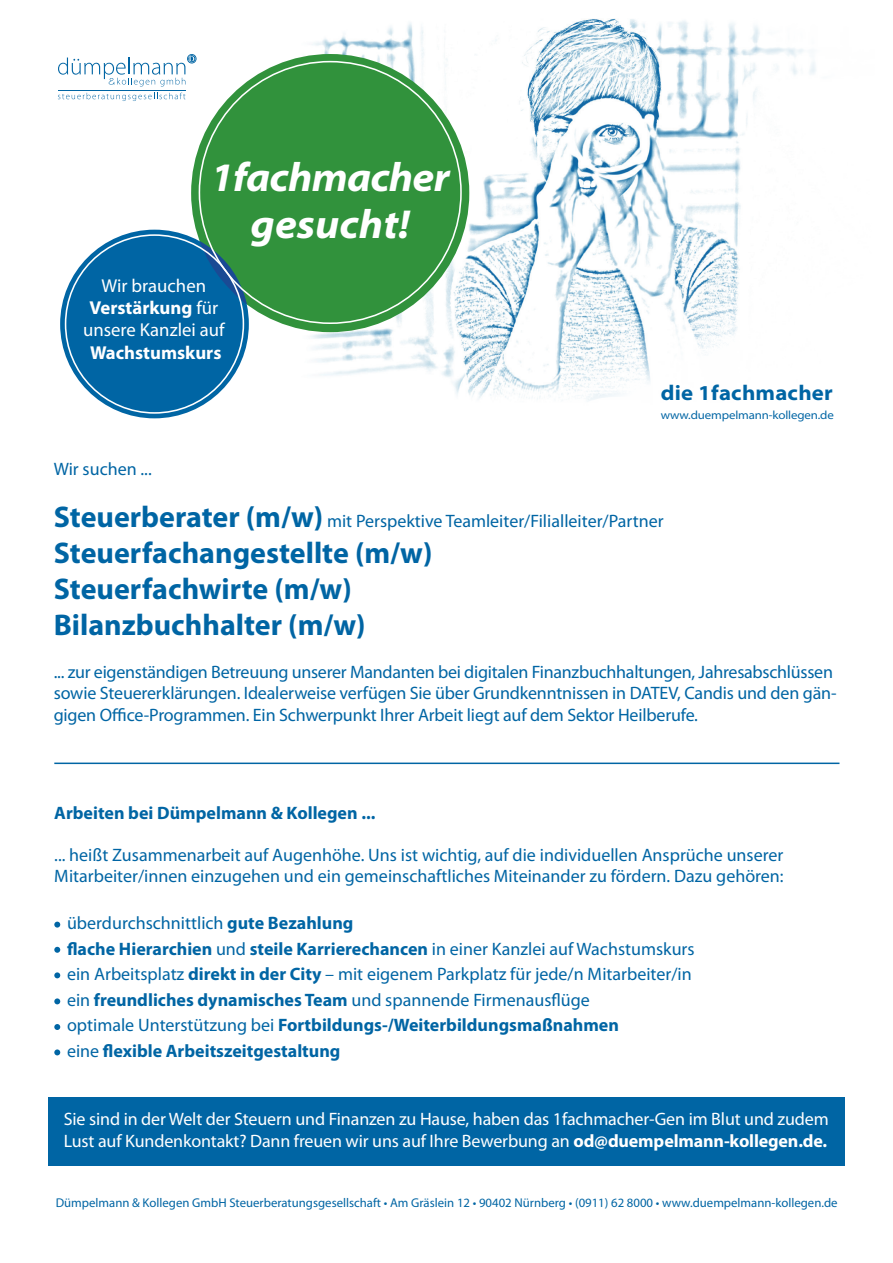
<style>
.page{position:relative;width:893px;height:1263px;background:#fff}
.page>*{position:absolute;margin:0;border:0;box-sizing:border-box;transform-origin:0 0}
.t1{font:italic 700 semi-expanded 40.65px/47.4px "Myriad Pro";letter-spacing:-.02em;color:#fff;text-align:center}
.t2{font:700 30px/36px "Myriad Pro";color:#0065a4}
.t3{font:700 semi-expanded 21.3px "Myriad Pro";letter-spacing:.01em;color:#0065a4}
.t4{font:18.75px/22.5px "Myriad Pro";color:#fff;text-align:center}
.t5{font:700 18.75px "Myriad Pro";color:#fff}
.t6{font:18px/25.5px "Myriad Pro";color:#0065a4}
.t7{font:18px/21.6px "Myriad Pro";letter-spacing:-.01em;color:#fff}
.t8{font:700 18px "Myriad Pro";color:#0065a4}
.t9{font:12.75px "Myriad Pro";color:#0065a4}
.t10{font:semi-expanded 11.85px "Myriad Pro";letter-spacing:-.01em;color:#0065a4}
.s1{font-weight:700}
.s2{font-weight:700;font-size:30px}
</style>
<div class="page">
<img style="left:215px;top:18px;width:601px;height:383px">
<div style="left:48px;top:1097px;width:797px;height:68px;background:#0065a4"></div>
<div style="left:191px;top:54px;width:278px;height:278px;background:#31923c;border-radius:50%"></div>
<div style="left:60px;top:230px;width:189px;height:188px;background:#0065a4;border-radius:50%"></div>
<svg style="left:200px;top:241px;width:47px;height:64px"></svg>
<hr style="left:54px;top:762px;width:785px;height:2px;background:#0065a4">
<svg style="left:54px;top:922px;width:6px;height:5px"></svg>
<svg style="left:54px;top:947px;width:6px;height:6px"></svg>
<svg style="left:54px;top:972px;width:6px;height:6px"></svg>
<svg style="left:54px;top:998px;width:6px;height:6px"></svg>
<svg style="left:54px;top:1024px;width:6px;height:6px"></svg>
<svg style="left:54px;top:1049px;width:6px;height:6px"></svg>
<svg style="left:58px;top:93px;width:127px;height:8px"></svg>
<hr style="left:58px;top:90px;width:127px;height:1px;background:#0065a4">
<svg style="left:58px;top:54px;width:139px;height:33px"></svg>
<h1 class="t1" style="left:211px;top:152px;width:241px">1fachmacher gesucht!</h1>
<p class="t4" style="left:83px;top:274px;width:143px">Wir brauchen<br><span class="s1">Verstärkung</span> für unsere Kanzlei auf</p>
<p class="t5" style="left:90px;top:340px;width:133px">Wachstumskurs</p>
<p class="t3" style="left:661px;top:379px;width:174px">die 1fachmacher</p>
<p class="t10" style="left:661px;top:408px;width:175px">www.duempelmann-kollegen.de</p>
<p class="t6" style="left:54px;top:456px;width:99px">Wir suchen ...</p>
<p class="t6" style="left:54px;top:507px;width:611px"><span class="s2">Steuerberater (m/w)</span> mit Perspektive Teamleiter/Filialleiter/Partner</p>
<h2 class="t2" style="left:54px;top:533px;width:380px">Steuerfachangestellte (m/w)<br>Steuerfachwirte (m/w)<br>Bilanzbuchhalter (m/w)</h2>
<p class="t6" style="left:54px;top:661px;width:784px;line-height:21.6px">... zur eigenständigen Betreuung unserer Mandanten bei digitalen Finanzbuchhaltungen, Jahresabschlüssen sowie Steuererklärungen. Idealerweise verfügen Sie über Grundkenntnissen in DATEV, Candis und den gän&shy;gigen Office-Programmen. Ein Schwerpunkt Ihrer Arbeit liegt auf dem Sektor Heilberufe.</p>
<p class="t8" style="left:54px;top:801px;width:323px">Arbeiten bei Dümpelmann &amp; Kollegen ...</p>
<p class="t6" style="left:54px;top:843px;width:731px;line-height:21.6px">... heißt Zusammenarbeit auf Augenhöhe. Uns ist wichtig, auf die individuellen Ansprüche unserer<br>Mitarbeiter/innen einzugehen und ein gemeinschaftliches Miteinander zu fördern. Dazu gehören:</p>
<p class="t6" style="left:67px;top:910px;width:629px">überdurchschnittlich <span class="s1">gute Bezahlung<br>flache Hierarchien</span> und <span class="s1">steile Karrierechancen</span> in einer Kanzlei auf Wachstumskurs ein Arbeitsplatz <span class="s1">direkt in der City</span> – mit eigenem Parkplatz für jede/n Mitarbeiter/in ein <span class="s1">freundliches dynamisches Team</span> und spannende Firmenausflüge<br>optimale Unterstützung bei <span class="s1">Fortbildungs-/Weiterbildungsmaßnahmen<br></span>eine <span class="s1">flexible Arbeitszeitgestaltung</span></p>
<p class="t7" style="left:64px;top:1108px;width:766px">Sie sind in der Welt der Steuern und Finanzen zu Hause, haben das 1fachmacher-Gen im Blut und zudem<br>Lust auf Kundenkontakt? Dann freuen wir uns auf Ihre Bewerbung an <span class="s1">od@duempelmann-kollegen.de.</span></p>
<p class="t9" style="left:56px;top:1194px;width:783px">Dümpelmann &amp; Kollegen GmbH Steuerberatungsgesellschaft • Am Gräslein 12 • 90402 Nürnberg • (0911) 62 8000 • www.duempelmann-kollegen.de</p>
</div>
